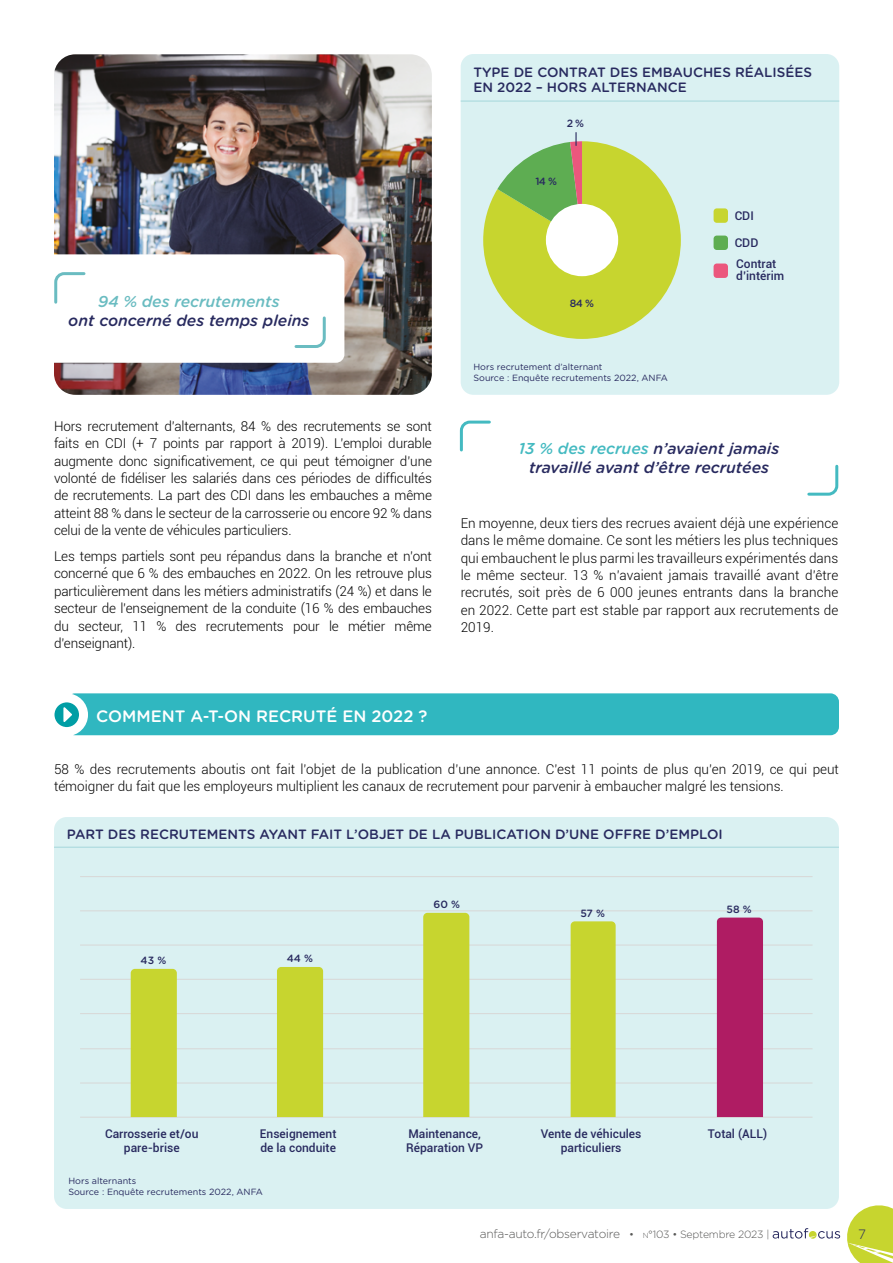
<style>
.page{position:relative;width:893px;height:1263px;background:#fff}
.page>*{position:absolute;margin:0;border:0;box-sizing:border-box;transform-origin:0 0}
.Titre-3{font:500 16.5px "Gotham Rounded";color:#fff}
.Note-texte{font:italic 500 15.75px/18.9px "Gotham Rounded";color:#282a5f;text-align:center}
.t1{font:300 13.5px/17.4px "Roboto";color:#000;text-align:justify}
.TITRE-tableau-light{font:500 13.5px/15px "Gotham Rounded";color:#282a5f}
.t2{font:300 13.5px "Gotham";color:#282a5f}
.Légende{font:500 12px/14.4px "Roboto";color:#282a5f}
.t3{font:300 12px "Gotham";letter-spacing:-.02em;color:#575756}
.t4{font:500 10.5px "Gotham Rounded";color:#282a5f}
.t5{font:9px "Gotham Rounded";color:#282a5f}
.s1{color:#6abcc1}
.s2{color:#44bac1}
.s3{font-size:10.5px}
.s4{font-size:7.35px}
</style>
<div class="page">
<svg style="left:773px;top:1202px;width:120px;height:61px"></svg>
<img style="left:54px;top:54px;width:378px;height:341px">
<svg style="left:54px;top:254px;width:290px;height:109px"></svg>
<div style="left:461px;top:54px;width:378px;height:341px;background:#daf1f2;border-radius:13px"></div>
<hr style="left:461px;top:101px;width:378px;height:1px;background:#a4d7db">
<div style="left:714px;top:208px;width:14px;height:15px;background:#c7d52f;border-radius:3px"></div>
<div style="left:714px;top:236px;width:14px;height:14px;background:#5ead52;border-radius:3px"></div>
<div style="left:714px;top:263px;width:14px;height:15px;background:#eb577d;border-radius:3px"></div>
<svg style="left:483px;top:133px;width:198px;height:206px"></svg>
<svg style="left:807px;top:464px;width:32px;height:32px"></svg>
<svg style="left:459px;top:420px;width:32px;height:32px"></svg>
<div style="left:67px;top:693px;width:772px;height:42px;background:#30b7c0;border-radius:9px"></div>
<svg style="left:50px;top:698px;width:34px;height:33px"></svg>
<div style="left:45px;top:693px;width:43px;height:43px;border:9px solid #fff;border-radius:50%"></div>
<svg style="left:63px;top:707px;width:9px;height:15px"></svg>
<div style="left:54px;top:817px;width:785px;height:392px;background:#daf1f2;border-radius:13px"></div>
<hr style="left:54px;top:847px;width:785px;height:1px;background:#a4d7db">
<hr style="left:80px;top:876px;width:732px;height:1px;background:#d8dad9">
<hr style="left:80px;top:910px;width:732px;height:1px;background:#d8dad9">
<hr style="left:80px;top:944px;width:732px;height:2px;background:#d8dad9">
<hr style="left:80px;top:979px;width:732px;height:1px;background:#d8dad9">
<hr style="left:80px;top:1013px;width:732px;height:1px;background:#d8dad9">
<hr style="left:80px;top:1048px;width:732px;height:1px;background:#d8dad9">
<hr style="left:80px;top:1082px;width:732px;height:1px;background:#d8dad9">
<hr style="left:80px;top:1117px;width:732px;height:1px;background:#d8dad9">
<div style="left:131px;top:969px;width:46px;height:148px;background:#c7d52f"></div>
<div style="left:277px;top:967px;width:46px;height:150px;background:#c7d52f"></div>
<div style="left:423px;top:913px;width:46px;height:204px;background:#c7d52f"></div>
<div style="left:571px;top:921px;width:45px;height:196px;background:#c7d52f"></div>
<div style="left:717px;top:917px;width:46px;height:200px;background:#af1c63"></div>
<p class="TITRE-tableau-light" style="left:473px;top:65px;width:340px">TYPE DE CONTRAT DES EMBAUCHES RÉALISÉES<br>EN 2022 – HORS ALTERNANCE</p>
<p class="Note-texte" style="left:68px;top:291px;width:243px"><span class="s1">94 % des recrutements<br></span>ont concerné des temps pleins</p>
<p class="t1" style="left:54px;top:417px;width:379px">Hors recrutement d’alternants, 84 % des recrutements se sont faits en CDI (+ 7 points par rapport à 2019). L’emploi durable augmente donc significativement, ce qui peut témoigner d’une volonté de fidéliser les salariés dans ces périodes de difficultés de recrutements. La part des CDI dans les embauches a même atteint 88 % dans le secteur de la carrosserie ou encore 92 % dans celui de la vente de véhicules particuliers.</p>
<p class="t1" style="left:54px;top:547px;width:379px">Les temps partiels sont peu répandus dans la branche et n’ont concerné que 6 % des embauches en 2022. On les retrouve plus particulièrement dans les métiers administratifs (24 %) et dans le secteur de l’enseignement de la conduite (16 % des embauches du secteur, 11 % des recrutements pour le métier même d’enseignant).</p>
<p class="Titre-3" style="left:96px;top:704px;width:333px">COMMENT A-T-ON RECRUTÉ EN 2022 ?</p>
<p class="t4" style="left:567px;top:116px;width:19px">2 %</p>
<p class="t4" style="left:535px;top:173px;width:23px">14 %</p>
<p class="t4" style="left:570px;top:296px;width:26px">84 %</p>
<p class="t5" style="left:473px;top:361px;width:131px">Hors recrutement d’alternant</p>
<p class="t5" style="left:473px;top:371px;width:196px">Source : Enquête recrutements 2022, ANFA</p>
<p class="Légende" style="left:735px;top:208px;width:21px">CDI</p>
<p class="Légende" style="left:735px;top:235px;width:25px">CDD</p>
<p class="Légende" style="left:736px;top:257px;width:49px;line-height:12px">Contrat d’intérim</p>
<p class="Note-texte" style="left:519px;top:439px;width:262px"><span class="s2">13 % des recrues</span> n’avaient jamais travaillé avant d’être recrutées</p>
<p class="t1" style="left:461px;top:514px;width:379px">En moyenne, deux tiers des recrues avaient déjà une expérience dans le même domaine. Ce sont les métiers les plus techniques qui embauchent le plus parmi les travailleurs expérimentés dans le même secteur. 13 % n’avaient jamais travaillé avant d’être recrutés, soit près de 6 000 jeunes entrants dans la branche en 2022. Cette part est stable par rapport aux recrutements de 2019.</p>
<p class="t1" style="left:54px;top:760px;width:786px">58 % des recrutements aboutis ont fait l’objet de la publication d’une annonce. C’est 11 points de plus qu’en 2019, ce qui peut témoigner du fait que les employeurs multiplient les canaux de recrutement pour parvenir à embaucher malgré les tensions.</p>
<p class="TITRE-tableau-light" style="left:67px;top:826px;width:658px">PART DES RECRUTEMENTS AYANT FAIT L’OBJET DE LA PUBLICATION D’UNE OFFRE D’EMPLOI</p>
<p class="t4" style="left:141px;top:953px;width:27px">43 %</p>
<p class="t4" style="left:287px;top:951px;width:28px">44 %</p>
<p class="t4" style="left:434px;top:897px;width:28px">60 %</p>
<p class="t4" style="left:580px;top:906px;width:26px">57 %</p>
<p class="t4" style="left:727px;top:901px;width:27px">58 %</p>
<p class="Légende" style="left:105px;top:1126px;width:95px;text-align:center">Carrosserie et/ou pare-brise</p>
<p class="Légende" style="left:260px;top:1126px;width:78px">Enseignement de la conduite</p>
<p class="Légende" style="left:406px;top:1126px;width:79px">Maintenance,<br>Réparation VP</p>
<p class="Légende" style="left:541px;top:1126px;width:102px;text-align:center">Vente de véhicules particuliers</p>
<p class="Légende" style="left:708px;top:1126px;width:61px">Total (ALL)</p>
<p class="t5" style="left:68px;top:1175px;width:69px">Hors alternants</p>
<p class="t5" style="left:68px;top:1186px;width:196px">Source : Enquête recrutements 2022, ANFA</p>
<p class="t3" style="left:480px;top:1226px;width:291px">anfa-auto.fr/observatoire <span class="s3">•</span> <span class="s4">n</span><span class="s3">°103 • Septembre 2023 |</span></p>
<p class="t2" style="left:858px;top:1225px;width:9px">7</p>
</div>
